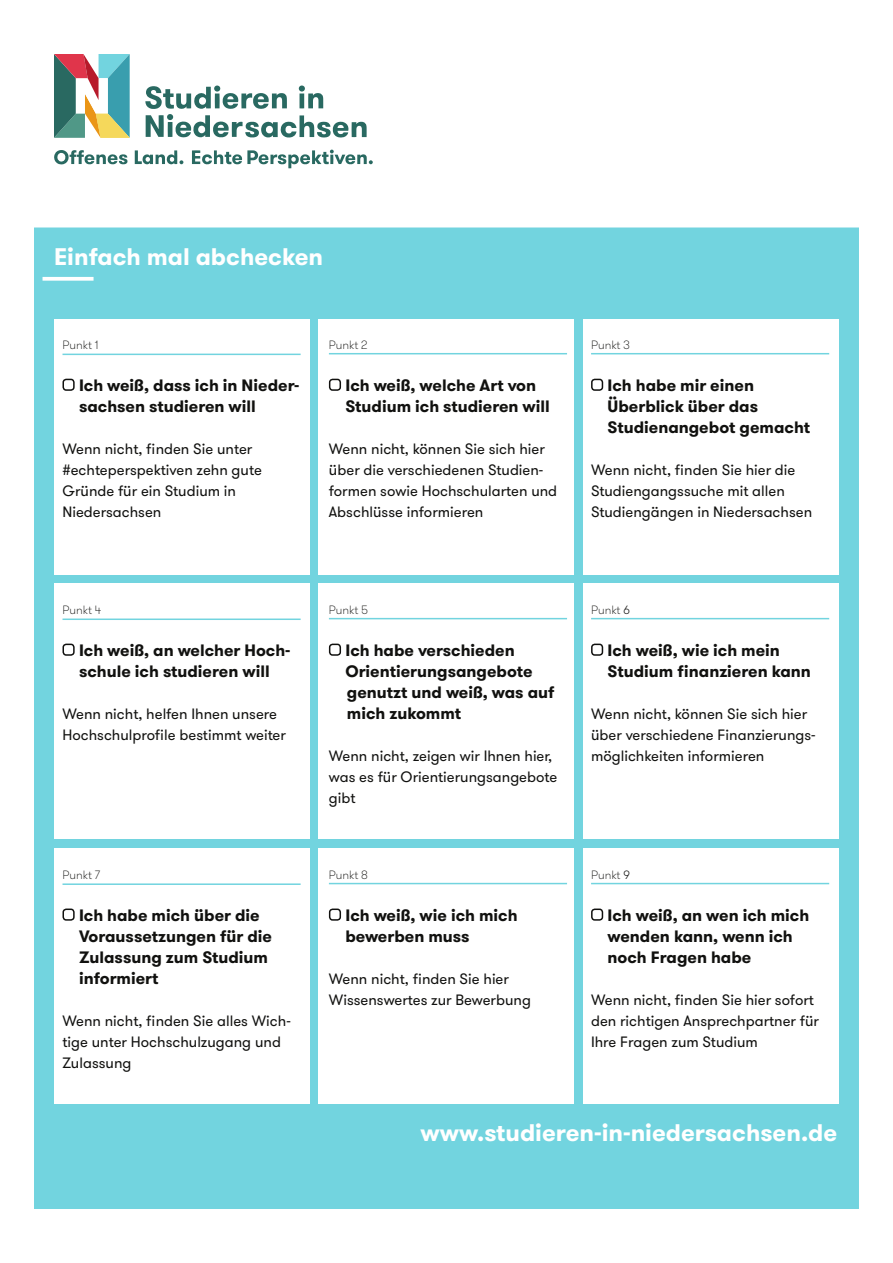
<style>
.page{position:relative;width:893px;height:1263px;background:#fff}
.page>*{position:absolute;margin:0;border:0;box-sizing:border-box;transform-origin:0 0}
.t1{font:700 24px "GT Walsheim";color:#fff}
.t2{font:700 16.5px/21px "GT Walsheim";color:#11110f}
.t3{font:15px/21px "GT Walsheim";color:#11110f}
.t4{font:100 12px "GT Walsheim";color:#11110f}
</style>
<div class="page">
<svg style="left:145px;top:86px;width:222px;height:52px"></svg>
<div style="left:299px;top:85px;width:6px;height:7px;background:#296961;border-radius:50%"></div>
<svg style="left:54px;top:54px;width:76px;height:84px"></svg>
<svg style="left:54px;top:150px;width:74px;height:15px"></svg>
<svg style="left:135px;top:150px;width:48px;height:14px"></svg>
<svg style="left:192px;top:150px;width:181px;height:18px"></svg>
<div style="left:34px;top:227px;width:825px;height:982px;background:#72d4df"></div>
<div style="left:54px;top:319px;width:255px;height:255px;background:#fff"></div>
<div style="left:319px;top:319px;width:255px;height:255px;background:#fff"></div>
<div style="left:584px;top:319px;width:255px;height:255px;background:#fff"></div>
<svg style="left:43px;top:277px;width:51px;height:4px"></svg>
<hr style="left:63px;top:354px;width:238px;height:1px;background:#72d4df">
<div style="left:63px;top:379px;width:12px;height:12px;border:2px solid #11110f;border-radius:3px"></div>
<hr style="left:329px;top:353px;width:238px;height:1px;background:#72d4df">
<div style="left:329px;top:379px;width:12px;height:12px;border:2px solid #11110f;border-radius:3px"></div>
<hr style="left:591px;top:353px;width:238px;height:1px;background:#72d4df">
<div style="left:591px;top:379px;width:12px;height:12px;border:2px solid #11110f;border-radius:3px"></div>
<div style="left:54px;top:584px;width:255px;height:255px;background:#fff"></div>
<div style="left:319px;top:584px;width:255px;height:255px;background:#fff"></div>
<div style="left:584px;top:584px;width:255px;height:255px;background:#fff"></div>
<hr style="left:63px;top:618px;width:238px;height:2px;background:#72d4df">
<div style="left:63px;top:644px;width:12px;height:12px;border:2px solid #11110f;border-radius:3px"></div>
<hr style="left:329px;top:618px;width:238px;height:1px;background:#72d4df">
<div style="left:329px;top:644px;width:12px;height:12px;border:2px solid #11110f;border-radius:3px"></div>
<hr style="left:591px;top:618px;width:238px;height:1px;background:#72d4df">
<div style="left:591px;top:644px;width:12px;height:12px;border:2px solid #11110f;border-radius:3px"></div>
<div style="left:54px;top:849px;width:255px;height:255px;background:#fff"></div>
<div style="left:319px;top:849px;width:255px;height:255px;background:#fff"></div>
<div style="left:584px;top:849px;width:255px;height:255px;background:#fff"></div>
<hr style="left:63px;top:883px;width:238px;height:2px;background:#72d4df">
<div style="left:63px;top:908px;width:12px;height:13px;border:2px solid #11110f;border-radius:3px"></div>
<hr style="left:329px;top:883px;width:238px;height:1px;background:#72d4df">
<div style="left:329px;top:908px;width:12px;height:13px;border:2px solid #11110f;border-radius:3px"></div>
<hr style="left:591px;top:883px;width:238px;height:1px;background:#72d4df">
<div style="left:591px;top:908px;width:12px;height:13px;border:2px solid #11110f;border-radius:3px"></div>
<p class="t1" style="left:54px;top:241px;width:271px">Einfach mal abchecken</p>
<p class="t4" style="left:63px;top:337px;width:38px">Punkt 1</p>
<p class="t2" style="left:79px;top:375px;width:222px">Ich weiß, dass ich in Nieder&shy;sachsen studieren will</p>
<p class="t3" style="left:63px;top:439px;width:191px">Wenn nicht, finden Sie unter</p>
<p class="t3" style="left:63px;top:460px;width:201px">#echteperspektiven zehn gute<br>Gründe für ein Studium in</p>
<p class="t3" style="left:63px;top:502px;width:100px">Niedersachsen</p>
<p class="t4" style="left:329px;top:337px;width:40px">Punkt 2</p>
<p class="t2" style="left:345px;top:375px;width:206px">Ich weiß, welche Art von<br>Studium ich studieren will</p>
<p class="t3" style="left:329px;top:439px;width:230px">Wenn nicht, können Sie sich hier über die verschiedenen Studien&shy;formen sowie Hochschularten und<br>Abschlüsse informieren</p>
<p class="t4" style="left:63px;top:602px;width:40px">Punkt 4</p>
<p class="t2" style="left:79px;top:640px;width:213px">Ich weiß, an welcher Hoch&shy;schule ich studieren will</p>
<p class="t3" style="left:63px;top:704px;width:225px">Wenn nicht, helfen Ihnen unsere<br>Hochschulprofile bestimmt weiter</p>
<p class="t4" style="left:63px;top:867px;width:39px">Punkt 7</p>
<p class="t2" style="left:79px;top:905px;width:195px">Ich habe mich über die<br>Voraussetzungen für die<br>Zulassung zum Studium informiert</p>
<p class="t3" style="left:63px;top:1011px;width:230px">Wenn nicht, finden Sie alles Wich&shy;tige unter Hochschulzugang und<br>Zulassung</p>
<p class="t4" style="left:329px;top:602px;width:41px">Punkt 5</p>
<p class="t2" style="left:345px;top:640px;width:211px">Ich habe verschieden<br>Orientierungsangebote genutzt und weiß, was auf mich zukommt</p>
<p class="t3" style="left:329px;top:746px;width:230px">Wenn nicht, zeigen wir Ihnen hier, was es für Orientierungsangebote gibt</p>
<p class="t4" style="left:329px;top:867px;width:41px">Punkt 8</p>
<p class="t2" style="left:345px;top:905px;width:174px">Ich weiß, wie ich mich</p>
<p class="t2" style="left:345px;top:926px;width:126px">bewerben muss</p>
<p class="t3" style="left:329px;top:969px;width:182px">Wenn nicht, finden Sie hier</p>
<p class="t3" style="left:329px;top:990px;width:204px">Wissenswertes zur Bewerbung</p>
<p class="t4" style="left:591px;top:337px;width:40px">Punkt 3</p>
<p class="t2" style="left:608px;top:375px;width:148px">Ich habe mir einen</p>
<p class="t2" style="left:608px;top:396px;width:152px">Überblick über das</p>
<p class="t2" style="left:608px;top:417px;width:204px">Studienangebot gemacht</p>
<p class="t3" style="left:591px;top:460px;width:206px">Wenn nicht, finden Sie hier die</p>
<p class="t3" style="left:591px;top:481px;width:195px">Studiengangssuche mit allen</p>
<p class="t3" style="left:591px;top:502px;width:223px">Studiengängen in Niedersachsen</p>
<p class="t4" style="left:591px;top:602px;width:40px">Punkt 6</p>
<p class="t2" style="left:608px;top:640px;width:174px">Ich weiß, wie ich mein</p>
<p class="t2" style="left:608px;top:661px;width:205px">Studium finanzieren kann</p>
<p class="t3" style="left:591px;top:704px;width:226px">Wenn nicht, können Sie sich hier über verschiedene Finanzierungs&shy;möglichkeiten informieren</p>
<p class="t4" style="left:591px;top:867px;width:40px">Punkt 9</p>
<p class="t2" style="left:608px;top:905px;width:203px">Ich weiß, an wen ich mich wenden kann, wenn ich noch Fragen habe</p>
<p class="t3" style="left:591px;top:990px;width:229px">Wenn nicht, finden Sie hier sofort den richtigen Ansprechpartner für<br>Ihre Fragen zum Studium</p>
<p class="t1" style="left:420px;top:1116px;width:418px">www.studieren-in-niedersachsen.de</p>
</div>
